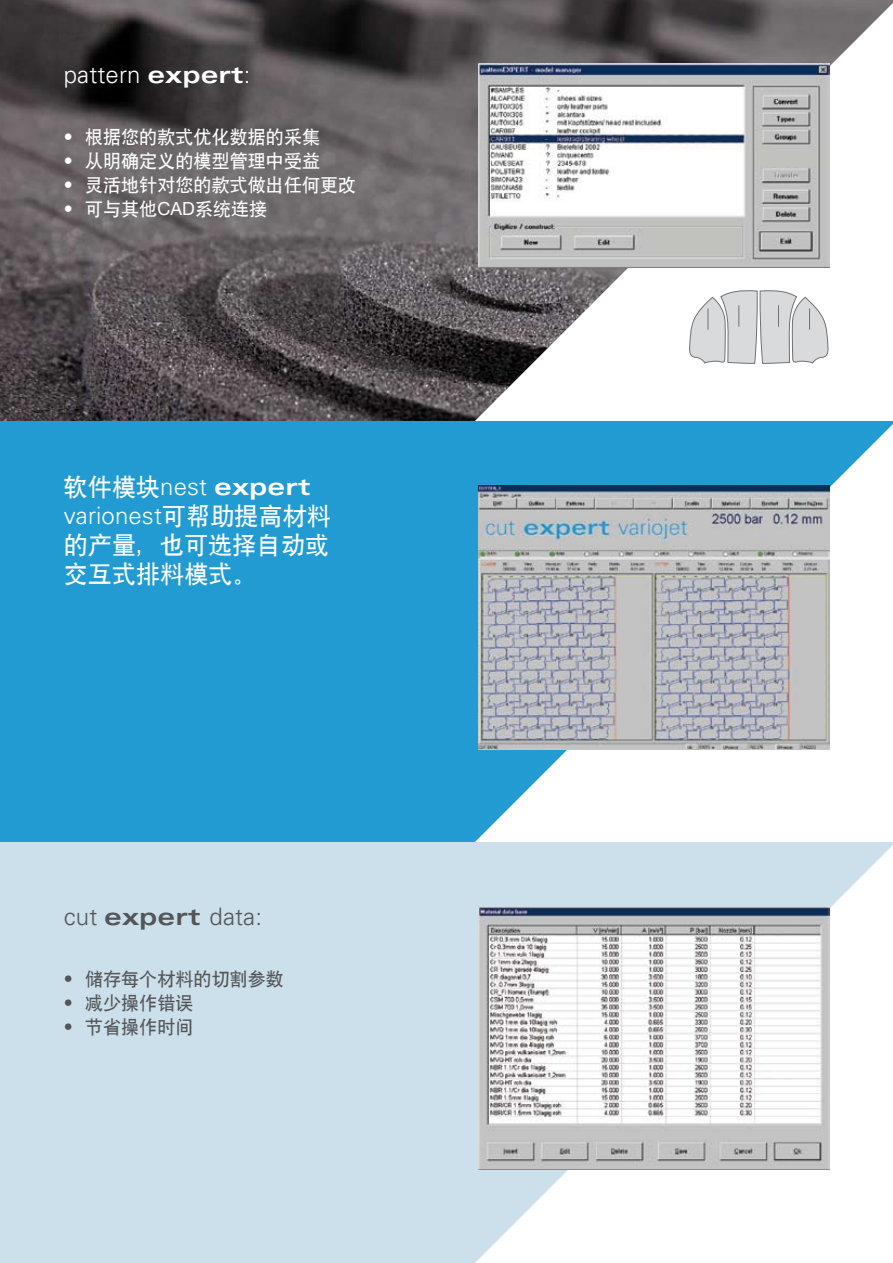
<style>
.page{position:relative;width:893px;height:1263px;background:#fff}
.page>*{position:absolute;margin:0;border:0;box-sizing:border-box;transform-origin:0 0}
.t1{font:300 24px/28.8px "Univers";letter-spacing:.005em;color:#fff}
.t2{font:24px/28.8px "SIL Hei Med Jian";letter-spacing:.005em;color:#fff}
.t3{font:300 24px "Univers";letter-spacing:.005em;color:#555557}
.t4{font:18px "SIL Hei Med Jian";letter-spacing:.005em;color:#fff}
.t5{font:18px "SIL Hei Med Jian";letter-spacing:.005em;color:#555557}
.s1{font-weight:700;font-stretch:expanded}
.s2{font-family:"Helvetica Neue"}
.s3{font-family:"SIL Hei Med Jian";font-weight:400}
</style>
<div class="page">
<img style="left:0;top:0;width:893px;height:421px">
<svg style="left:475px;top:3px;width:418px;height:418px"></svg>
<div style="left:0;top:421px;width:893px;height:421px;background:#229bd3"></div>
<svg style="left:475px;top:424px;width:418px;height:418px;fill:#fff"></svg>
<div style="left:0;top:842px;width:893px;height:421px;background:#cbe0eb"></div>
<svg style="left:475px;top:845px;width:418px;height:418px;fill:#fff"></svg>
<img style="left:478px;top:486px;width:351px;height:263px">
<img style="left:478px;top:906px;width:351px;height:263px">
<img style="left:478px;top:64px;width:351px;height:203px">
<svg style="left:689px;top:290px;width:139px;height:74px"></svg>
<h1 class="t1" style="left:64px;top:60px;width:188px">pattern <span class="s1">expert</span>:</h1>
<p class="t4" style="left:64px;top:125px;width:258px"><span class="s2">•</span> 根据您的款式优化数据的采集</p>
<p class="t4" style="left:64px;top:149px;width:258px"><span class="s2">•</span> 从明确定义的模型管理中受益</p>
<p class="t4" style="left:64px;top:173px;width:294px"><span class="s2">•</span> 灵活地针对您的款式做出任何更改</p>
<p class="t4" style="left:64px;top:197px;width:205px"><span class="s2">•</span> 可与其他<span class="s2">CAD</span>系统连接</p>
<h1 class="t1" style="left:64px;top:472px;width:269px"><span class="s3">软件模块</span>nest <span class="s1">expert </span>varionest<span class="s3">可帮助提高材料</span></h1>
<h1 class="t2" style="left:64px;top:529px;width:267px">的产量，也可选择自动或交互式排料模式。</h1>
<h1 class="t3" style="left:64px;top:902px;width:200px">cut <span class="s1">expert</span> data:</h1>
<p class="t5" style="left:64px;top:967px;width:222px"><span class="s2">•</span> 储存每个材料的切割参数</p>
<p class="t5" style="left:64px;top:991px;width:131px"><span class="s2">•</span> 减少操作错误</p>
<p class="t5" style="left:64px;top:1015px;width:131px"><span class="s2">•</span> 节省操作时间</p>
</div>
